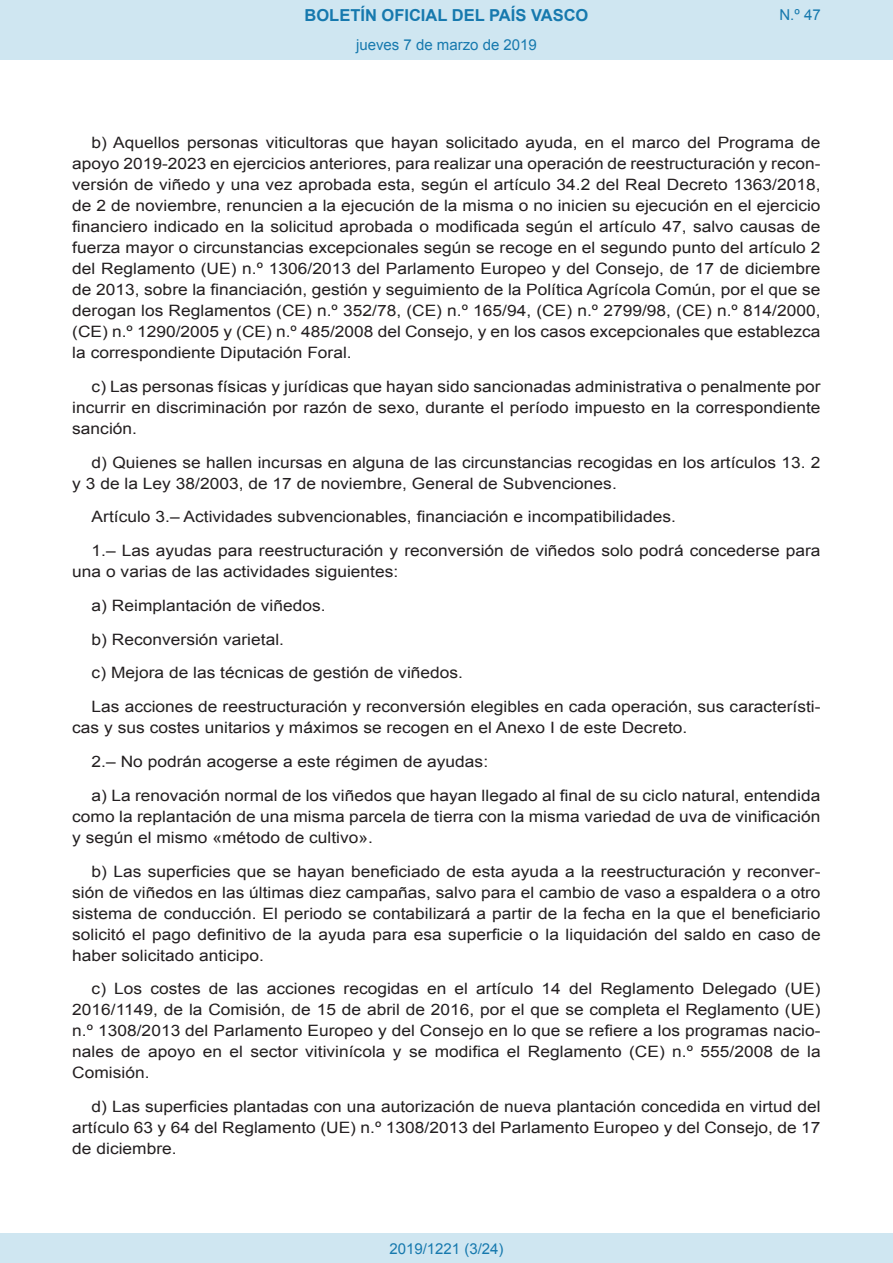
<style>
.page{position:relative;width:893px;height:1263px;background:#fff}
.page>*{position:absolute;margin:0;border:0;box-sizing:border-box;transform-origin:0 0}
.t1{font:700 16.5px "Arial";color:#1679ae}
.BOPVDetalle{font:15.6px/21px "Arial";color:#231f20;text-align:justify;scale:1.11 1}
.Paginacion_Centro{font:15px "Arial";color:#1679ae}
</style>
<div class="page">
<div style="left:0;top:0;width:893px;height:60px;background:#cfe6f1"></div>
<div style="left:0;top:1233px;width:893px;height:30px;background:#cfe6f1"></div>
<p class="t1" style="left:305px;top:4px;width:285px">BOLETÍN OFICIAL DEL PAÍS VASCO</p>
<p class="Paginacion_Centro" style="left:356px;top:35px;width:182px">jueves 7 de marzo de 2019</p>
<p class="Paginacion_Centro" style="left:779px;top:5px;width:43px">N.º 47</p>
<p class="BOPVDetalle" style="left:72px;top:132px;width:676px;text-indent:19px">b) Aquellos personas viticultoras que hayan solicitado ayuda, en el marco del Programa de apoyo 2019-2023 en ejercicios anteriores, para realizar una operación de reestructuración y recon&shy;versión de viñedo y una vez aprobada esta, según el artículo 34.2 del Real Decreto 1363/2018, de 2 de noviembre, renuncien a la ejecución de la misma o no inicien su ejecución en el ejercicio financiero indicado en la solicitud aprobada o modificada según el artículo 47, salvo causas de fuerza mayor o circunstancias excepcionales según se recoge en el segundo punto del artículo 2 del Reglamento (UE) n.º 1306/2013 del Parlamento Europeo y del Consejo, de 17 de diciembre de 2013, sobre la financiación, gestión y seguimiento de la Política Agrícola Común, por el que se derogan los Reglamentos (CE) n.º 352/78, (CE) n.º 165/94, (CE) n.º 2799/98, (CE) n.º 814/2000, (CE) n.º 1290/2005 y (CE) n.º 485/2008 del Consejo, y en los casos excepcionales que establezca la correspondiente Diputación Foral.</p>
<p class="BOPVDetalle" style="left:72px;top:376px;width:675px;text-indent:19px">c) Las personas físicas y jurídicas que hayan sido sancionadas administrativa o penalmente por incurrir en discriminación por razón de sexo, durante el período impuesto en la correspondiente sanción.</p>
<p class="BOPVDetalle" style="left:72px;top:452px;width:675px;text-indent:19px">d) Quienes se hallen incursas en alguna de las circunstancias recogidas en los artículos 13. 2 y 3 de la Ley 38/2003, de 17 de noviembre, General de Subvenciones.</p>
<p class="BOPVDetalle" style="left:92px;top:507px;width:528px">Artículo 3.– Actividades subvencionables, financiación e incompatibilidades.</p>
<p class="BOPVDetalle" style="left:72px;top:540px;width:676px;text-indent:19px">1.– Las ayudas para reestructuración y reconversión de viñedos solo podrá concederse para una o varias de las actividades siguientes:</p>
<p class="BOPVDetalle" style="left:92px;top:595px;width:212px">a) Reimplantación de viñedos.</p>
<p class="BOPVDetalle" style="left:92px;top:629px;width:175px">b) Reconversión varietal.</p>
<p class="BOPVDetalle" style="left:92px;top:663px;width:336px">c) Mejora de las técnicas de gestión de viñedos.</p>
<p class="BOPVDetalle" style="left:72px;top:696px;width:676px;text-indent:19px">Las acciones de reestructuración y reconversión elegibles en cada operación, sus característi&shy;cas y sus costes unitarios y máximos se recogen en el Anexo I de este Decreto.</p>
<p class="BOPVDetalle" style="left:92px;top:751px;width:359px">2.– No podrán acogerse a este régimen de ayudas:</p>
<p class="BOPVDetalle" style="left:72px;top:785px;width:676px;text-indent:19px">a) La renovación normal de los viñedos que hayan llegado al final de su ciclo natural, entendida como la replantación de una misma parcela de tierra con la misma variedad de uva de vinificación y según el mismo «método de cultivo».</p>
<p class="BOPVDetalle" style="left:72px;top:861px;width:676px;text-indent:19px">b) Las superficies que se hayan beneficiado de esta ayuda a la reestructuración y reconver&shy;sión de viñedos en las últimas diez campañas, salvo para el cambio de vaso a espaldera o a otro sistema de conducción. El periodo se contabilizará a partir de la fecha en la que el beneficiario solicitó el pago definitivo de la ayuda para esa superficie o la liquidación del saldo en caso de haber solicitado anticipo.</p>
<p class="BOPVDetalle" style="left:72px;top:978px;width:676px;text-indent:19px">c) Los costes de las acciones recogidas en el artículo 14 del Reglamento Delegado (UE)<br>2016/1149, de la Comisión, de 15 de abril de 2016, por el que se completa el Reglamento (UE) n.º 1308/2013 del Parlamento Europeo y del Consejo en lo que se refiere a los programas nacio&shy;nales de apoyo en el sector vitivinícola y se modifica el Reglamento (CE) n.º 555/2008 de la Comisión.</p>
<p class="BOPVDetalle" style="left:72px;top:1096px;width:676px;text-indent:19px">d) Las superficies plantadas con una autorización de nueva plantación concedida en virtud del artículo 63 y 64 del Reglamento (UE) n.º 1308/2013 del Parlamento Europeo y del Consejo, de 17 de diciembre.</p>
<p class="Paginacion_Centro" style="left:389px;top:1238px;width:116px">2019/1221 (3/24)</p>
</div>
